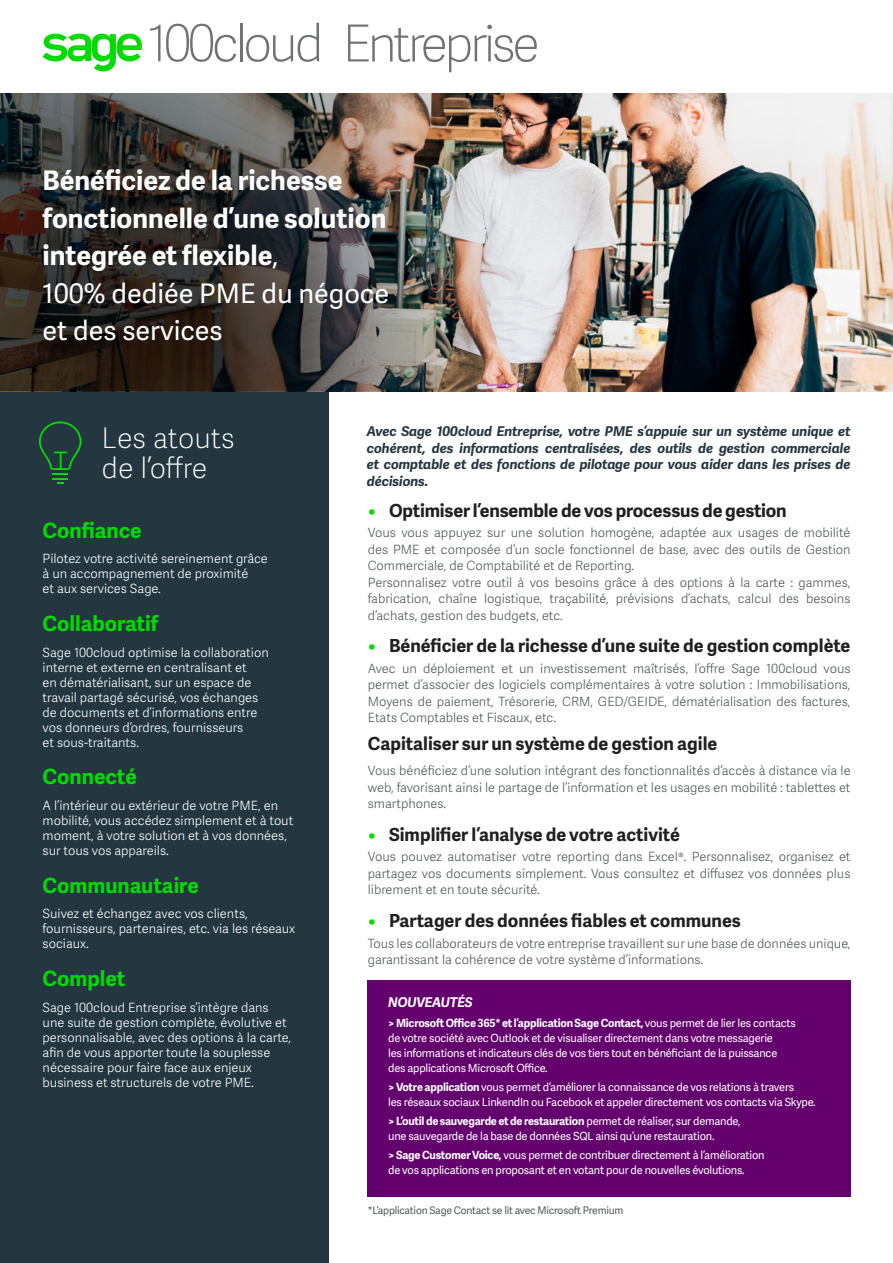
<style>
.page{position:relative;width:893px;height:1263px;background:#fff}
.page>*{position:absolute;margin:0;border:0;box-sizing:border-box;transform-origin:0 0}
.Ligne_titre__gauche{font:51px "Adelle Sans SAGE Th";letter-spacing:-.075em;color:#707372}
.Ligne_titre__gauche-2{font:28.5px "Adelle Sans SAGE Th";letter-spacing:-.005em;color:#fff}
.Titre_header_Mid_Cya{font:700 27px "Adelle Sans SAGE";color:#fff}
.Titre_header_Mid_Cya-2{font:27px "Adelle Sans SAGE";color:#fff}
.Petit_Titre_ital_non{font:700 21px "Adelle Sans SAGE";color:#00dc00}
.Body_8_5pt{font:700 18px "Adelle Sans SAGE";color:#231f20}
.Chapo_Mid_Cyan{font:italic 700 13.5px/16.5px "Adelle Sans SAGE";letter-spacing:-.01em;color:#243741;text-align:justify}
.Titre_encadré{font:italic 700 13.5px "Adelle Sans SAGE";letter-spacing:-.02em;color:#fff}
.Body_8_5pt-2{font:12.75px/16.5px "Adelle Sans SAGE Lt";color:#54585a;text-align:justify}
.Body_sidebar{font:12.75px/15px "Adelle Sans SAGE Lt";color:#fff}
.Titre_encadré-2{font:11.25px/15px "Adelle Sans SAGE";letter-spacing:-.02em;color:#fff}
.Titre_encadré-3{font:10.5px "Adelle Sans SAGE";letter-spacing:-.02em;color:#54585a}
.s1{font-weight:400}
.s2{color:#00dc00}
.s3{font-weight:700}
</style>
<div class="page">
<div style="left:0;top:385px;width:329px;height:878px;background:#243741"></div>
<svg style="left:39px;top:421px;width:42px;height:63px"></svg>
<svg style="left:43px;top:34px;width:99px;height:38px"></svg>
<img style="left:0;top:94px;width:893px;height:297px">
<div style="left:367px;top:980px;width:483px;height:217px;background:#64006e"></div>
<p class="Ligne_titre__gauche" style="left:147px;top:7px;width:394px">100cloud Entreprise</p>
<p class="Titre_header_Mid_Cya" style="left:43px;top:161px;width:301px">Bénéficiez de la richesse</p>
<p class="Titre_header_Mid_Cya" style="left:43px;top:198px;width:345px">fonctionnelle d’une solution</p>
<p class="Titre_header_Mid_Cya" style="left:43px;top:236px;width:237px">integrée et flexible<span class="s1">,</span></p>
<p class="Titre_header_Mid_Cya-2" style="left:43px;top:274px;width:348px">100% dediée PME du négoce</p>
<p class="Titre_header_Mid_Cya-2" style="left:43px;top:311px;width:182px">et des services</p>
<p class="Ligne_titre__gauche-2" style="left:102px;top:418px;width:135px">Les atouts</p>
<p class="Ligne_titre__gauche-2" style="left:102px;top:448px;width:107px">de l’offre</p>
<p class="Petit_Titre_ital_non" style="left:43px;top:515px;width:101px">Confiance</p>
<p class="Body_sidebar" style="left:43px;top:551px;width:227px">Pilotez votre activité sereinement grâce à un accompagnement de proximité<br>et aux services Sage.</p>
<p class="Petit_Titre_ital_non" style="left:43px;top:608px;width:117px">Collaboratif</p>
<p class="Body_sidebar" style="left:43px;top:644px;width:228px">Sage 100cloud optimise la collaboration interne et externe en centralisant et<br>en dématérialisant, sur un espace de travail partagé sécurisé, vos échanges de documents et d’informations entre vos donneurs d’ordres, fournisseurs<br>et sous-traitants.</p>
<p class="Petit_Titre_ital_non" style="left:43px;top:761px;width:96px">Connecté</p>
<p class="Body_sidebar" style="left:43px;top:798px;width:252px">A l’intérieur ou extérieur de votre PME, en mobilité, vous accédez simplement et à tout moment, à votre solution et à vos données, sur tous vos appareils.</p>
<p class="Petit_Titre_ital_non" style="left:43px;top:870px;width:158px">Communautaire</p>
<p class="Body_sidebar" style="left:43px;top:906px;width:254px">Suivez et échangez avec vos clients, fournisseurs, partenaires, etc. via les réseaux sociaux.</p>
<p class="Petit_Titre_ital_non" style="left:43px;top:963px;width:84px">Complet</p>
<p class="Body_sidebar" style="left:43px;top:999px;width:250px">Sage 100cloud Entreprise s’intègre dans une suite de gestion complète, évolutive et personnalisable, avec des options à la carte, afin de vous apporter toute la souplesse nécessaire pour faire face aux enjeux business et structurels de votre PME.</p>
<p class="Chapo_Mid_Cyan" style="left:367px;top:423px;width:485px">Avec Sage 100cloud Entreprise, votre PME s’appuie sur un système unique et cohérent, des informations centralisées, des outils de gestion commerciale et comptable et des fonctions de pilotage pour vous aider dans les prises de décisions.</p>
<p class="Body_8_5pt" style="left:368px;top:497px;width:420px"><span class="s2">•</span> Optimiser l’ensemble de vos processus de gestion</p>
<p class="Body_8_5pt-2" style="left:368px;top:524px;width:484px">Vous vous appuyez sur une solution homogène, adaptée aux usages de mobilité des PME et composée d’un socle fonctionnel de base, avec des outils de Gestion Commerciale, de Comptabilité et de Reporting.</p>
<p class="Body_8_5pt-2" style="left:368px;top:574px;width:484px">Personnalisez votre outil à vos besoins grâce à des options à la carte : gammes, fabrication, chaîne logistique, traçabilité, prévisions d’achats, calcul des besoins d’achats, gestion des budgets, etc.</p>
<p class="Body_8_5pt" style="left:368px;top:633px;width:484px"><span class="s2">•</span> Bénéficier de la richesse d’une suite de gestion complète</p>
<p class="Body_8_5pt-2" style="left:368px;top:660px;width:484px">Avec un déploiement et un investissement maîtrisés, l’offre Sage 100cloud vous permet d’associer des logiciels complémentaires à votre solution : Immobilisations, Moyens de paiement, Trésorerie, CRM, GED/GEIDE, dématérialisation des factures, Etats Comptables et Fiscaux, etc.</p>
<p class="Body_8_5pt" style="left:368px;top:731px;width:351px">Capitaliser sur un système de gestion agile</p>
<p class="Body_8_5pt-2" style="left:368px;top:762px;width:484px">Vous bénéficiez d’une solution intégrant des fonctionnalités d’accès à distance via le web, favorisant ainsi le partage de l’information et les usages en mobilité : tablettes et smartphones.</p>
<p class="Body_8_5pt" style="left:368px;top:821px;width:314px"><span class="s2">•</span> Simplifier l’analyse de votre activité</p>
<p class="Body_8_5pt-2" style="left:368px;top:848px;width:484px">Vous pouvez automatiser votre reporting dans Excel®. Personnalisez, organisez et partagez vos documents simplement. Vous consultez et diffusez vos données plus librement et en toute sécurité.</p>
<p class="Body_8_5pt" style="left:368px;top:907px;width:374px"><span class="s2">•</span> Partager des données fiables et communes</p>
<p class="Body_8_5pt-2" style="left:368px;top:934px;width:484px">Tous les collaborateurs de votre entreprise travaillent sur une base de données unique, garantissant la cohérence de votre système d’informations.</p>
<p class="Titre_encadré" style="left:388px;top:993px;width:86px">NOUVEAUTÉS</p>
<p class="Titre_encadré-2" style="left:388px;top:1015px;width:409px"><span class="s3">&gt; Microsoft Office 365* et l’application Sage Contact,</span> vous permet de lier les contacts de votre société avec Outlook et de visualiser directement dans votre messagerie<br>les informations et indicateurs clés de vos tiers tout en bénéficiant de la puissance des applications Microsoft Office.</p>
<p class="Titre_encadré-2" style="left:388px;top:1079px;width:429px"><span class="s3">&gt; Votre application</span> vous permet d’améliorer la connaissance de vos relations à travers<br>les réseaux sociaux LinkendIn ou Facebook et appeler directement vos contacts via Skype.</p>
<p class="Titre_encadré-2" style="left:388px;top:1113px;width:354px"><span class="s3">&gt; L’outil de sauvegarde et de restauration</span> permet de réaliser, sur demande, une sauvegarde de la base de données SQL ainsi qu’une restauration.</p>
<p class="Titre_encadré-2" style="left:388px;top:1147px;width:378px"><span class="s3">&gt; Sage Customer Voice,</span> vous permet de contribuer directement à l’amélioration de vos applications en proposant et en votant pour de nouvelles évolutions.</p>
<p class="Titre_encadré-3" style="left:368px;top:1203px;width:257px">*L’application Sage Contact se lit avec Microsoft Premium</p>
</div>
